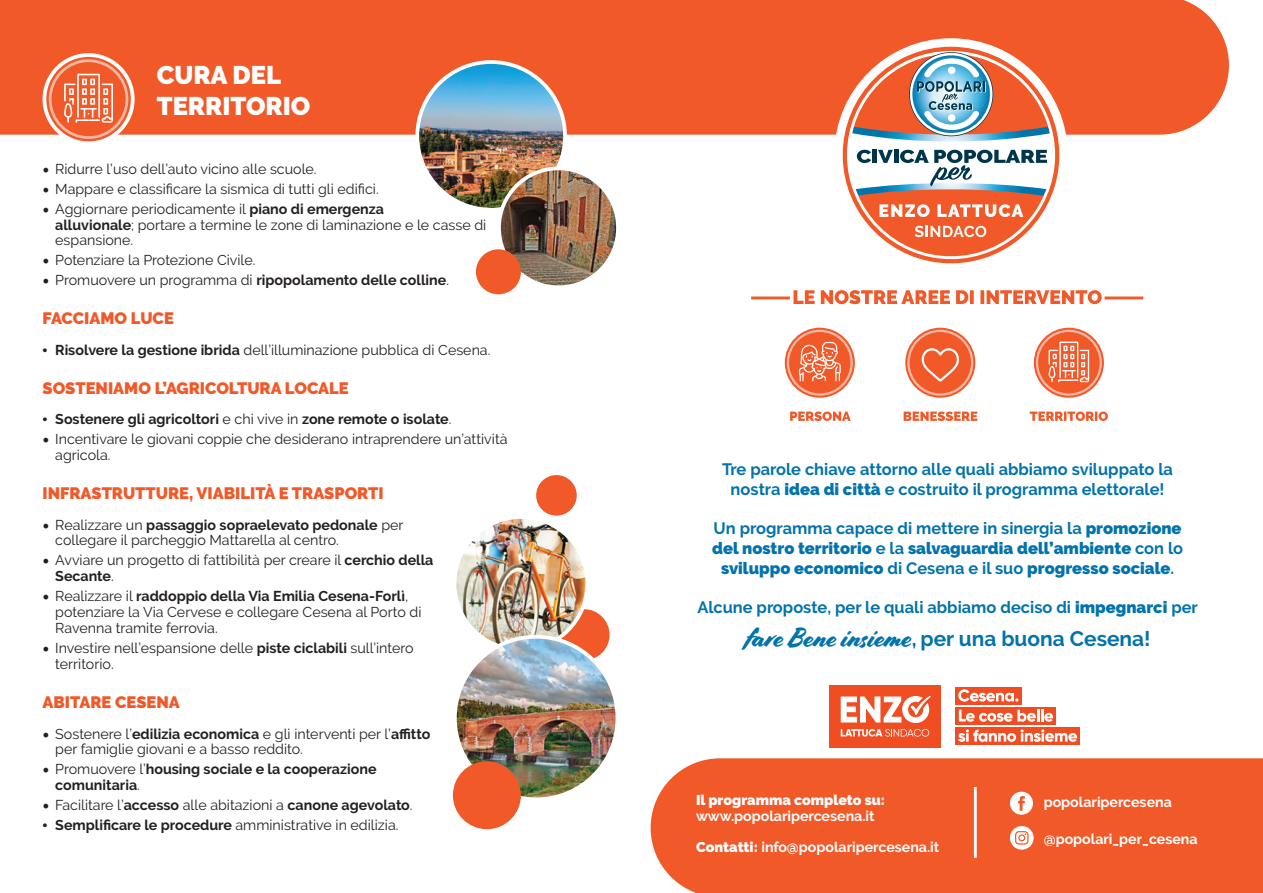
<style>
.page{position:relative;width:1263px;height:893px;background:#fff}
.page>*{position:absolute;margin:0;border:0;box-sizing:border-box;transform-origin:0 0}
.t1{font:900 25.5px "Raleway";color:#fff}
.t2{font:700 21px "Raleway";color:#0273ab}
.t3{font:700 16.5px/19.8px "Raleway";color:#0273ab;text-align:center}
.t4{font:900 16.5px/19.8px "Raleway";color:#0273ab;text-align:center}
.t5{font:900 16.5px "Raleway";color:#f15929}
.t6{font:14.25px/15.8px "Raleway";color:#231f20}
.t7{font:700 14.25px/15.8px "Raleway";color:#231f20}
.t8{font:700 14.1px "Raleway";color:#fff}
.t9{font:900 14.1px "Raleway";color:#fff}
.s1{font-family:"Minion Pro";font-size:18px}
.s2{font-weight:700}
.s3{font-family:"Minion Pro";font-weight:400;font-size:18px}
.s4{font-weight:400}
.s5{font-family:"Myriad Pro";font-size:18px}
.s6{font-family:"Myriad Pro";font-weight:400;font-size:18px}
.s7{font-weight:900}
.s8{font-family:"Cortado";font-weight:400;font-size:27px}
</style>
<div class="page">
<div style="left:558px;top:609px;width:52px;height:51px;background:#f15929;border-radius:50%"></div>
<div style="left:0;top:0;width:1229px;height:135px;background:#f15929"></div>
<div style="left:651px;top:758px;width:612px;height:135px;background:#f15929"></div>
<svg style="left:834px;top:38px;width:234px;height:234px"></svg>
<svg style="left:847px;top:51px;width:208px;height:208px"></svg>
<svg style="left:793px;top:290px;width:309px;height:14px"></svg>
<hr style="left:1104px;top:297px;width:39px;height:2px;background:#f15929">
<hr style="left:751px;top:297px;width:39px;height:2px;background:#f15929">
<svg style="left:785px;top:328px;width:70px;height:70px;background:#f2683d"></svg>
<div style="left:787px;top:330px;width:66px;height:66px;border:2px solid #fff;border-radius:50%"></div>
<svg style="left:799px;top:342px;width:42px;height:39px;background:#f48765"></svg>
<svg style="left:790px;top:411px;width:61px;height:10px"></svg>
<svg style="left:1034px;top:328px;width:70px;height:70px;background:#f2693e"></svg>
<div style="left:1036px;top:330px;width:66px;height:66px;border:2px solid #fff;border-radius:50%"></div>
<svg style="left:1048px;top:342px;width:41px;height:40px"></svg>
<svg style="left:1030px;top:412px;width:78px;height:9px"></svg>
<svg style="left:904px;top:411px;width:73px;height:10px"></svg>
<svg style="left:905px;top:328px;width:70px;height:70px;background:#f2663a"></svg>
<div style="left:907px;top:330px;width:66px;height:66px;border:2px solid #fff;border-radius:50%"></div>
<svg style="left:921px;top:348px;width:38px;height:34px"></svg>
<svg style="left:1010px;top:792px;width:23px;height:23px"></svg>
<svg style="left:1010px;top:826px;width:23px;height:24px"></svg>
<img style="left:417px;top:62px;width:148px;height:148px;border-radius:74px">
<div style="left:415px;top:60px;width:152px;height:152px;border:4px solid #fff;border-radius:50%"></div>
<img style="left:454px;top:517px;width:133px;height:133px;border-radius:66px">
<div style="left:453px;top:515px;width:136px;height:137px;border:4px solid #fff;border-radius:50%"></div>
<img style="left:455px;top:637px;width:162px;height:162px;border-radius:81px">
<div style="left:453px;top:635px;width:166px;height:166px;border:4px solid #fff;border-radius:50%"></div>
<img style="left:499px;top:168px;width:119px;height:119px;border-radius:59px">
<div style="left:497px;top:166px;width:123px;height:123px;border:4px solid #fff;border-radius:50%"></div>
<svg style="left:44px;top:55px;width:89px;height:88px;background:#f3764e"></svg>
<div style="left:43px;top:53px;width:92px;height:92px;border:4px solid #fff;border-radius:50%"></div>
<div style="left:49px;top:59px;width:79px;height:80px;border:3px solid #fff;border-radius:50%"></div>
<svg style="left:64px;top:74px;width:49px;height:49px;background:#f58d6c"></svg>
<hr style="left:974px;top:787px;width:3px;height:71px;background:#fff">
<div style="left:829px;top:685px;width:111px;height:63px;background:#f04d22"></div>
<svg style="left:841px;top:696px;width:90px;height:27px"></svg>
<svg style="left:841px;top:729px;width:88px;height:8px"></svg>
<div style="left:955px;top:687px;width:67px;height:18px;background:#f04d22"></div>
<svg style="left:958px;top:689px;width:60px;height:13px"></svg>
<div style="left:955px;top:707px;width:100px;height:18px;background:#f04d22"></div>
<svg style="left:959px;top:709px;width:94px;height:13px"></svg>
<div style="left:955px;top:728px;width:125px;height:17px;background:#f04d22"></div>
<svg style="left:958px;top:729px;width:119px;height:13px"></svg>
<div style="left:476px;top:249px;width:45px;height:45px;background:#f15929;border-radius:50%"></div>
<div style="left:453px;top:761px;width:68px;height:68px;background:#f15929;border-radius:50%"></div>
<div style="left:536px;top:475px;width:41px;height:41px;background:#f15929;border-radius:50%"></div>
<p class="t1" style="left:157px;top:60px;width:126px">CURA DEL</p>
<p class="t1" style="left:157px;top:91px;width:155px">TERRITORIO</p>
<p class="t6" style="left:43px;top:161px;width:276px"><span class="s1">•</span> Ridurre l’uso dell’auto vicino alle scuole.</p>
<p class="t6" style="left:43px;top:181px;width:338px"><span class="s1">•</span> Mappare e classificare la sismica di tutti gli edifici.</p>
<p class="t6" style="left:55px;top:201px;width:433px;text-indent:-13px"><span class="s1">•</span> Aggiornare periodicamente il <span class="s2">piano di emergenza<br>alluvionale</span>; portare a termine le zone di laminazione e le casse di espansione.</p>
<p class="t6" style="left:43px;top:252px;width:215px"><span class="s1">•</span> Potenziare la Protezione Civile.</p>
<p class="t7" style="left:43px;top:273px;width:408px"><span class="s3">•</span> <span class="s4">Promuovere un programma di</span> ripopolamento delle colline<span class="s4">.</span></p>
<p class="t5" style="left:43px;top:309px;width:133px">FACCIAMO LUCE</p>
<p class="t6" style="left:43px;top:342px;width:449px"><span class="s5">•</span> <span class="s2">Risolvere la gestione ibrida</span> dell’illuminazione pubblica di Cesena.</p>
<p class="t5" style="left:43px;top:378px;width:308px">SOSTENIAMO L’AGRICOLTURA LOCALE</p>
<p class="t7" style="left:43px;top:412px;width:410px"><span class="s6">•</span> Sostenere gli agricoltori <span class="s4">e chi vive in</span> zone remote o isolate<span class="s4">.</span></p>
<p class="t6" style="left:55px;top:431px;width:454px;text-indent:-13px"><span class="s1">•</span> Incentivare le giovani coppie che desiderano intraprendere un’attività agricola.</p>
<p class="t5" style="left:43px;top:484px;width:343px">INFRASTRUTTURE, VIABILITÀ E TRASPORTI</p>
<p class="t6" style="left:55px;top:517px;width:350px;text-indent:-13px"><span class="s1">•</span> Realizzare un <span class="s2">passaggio sopraelevato pedonale</span> per collegare il parcheggio Mattarella al centro.</p>
<p class="t6" style="left:55px;top:552px;width:380px;text-indent:-13px"><span class="s1">•</span> Avviare un progetto di fattibilità per creare il <span class="s2">cerchio della<br>Secante</span>.</p>
<p class="t6" style="left:55px;top:588px;width:368px;text-indent:-13px"><span class="s1">•</span> Realizzare il <span class="s2">raddoppio della Via Emilia Cesena-Forlì</span>, potenziare la Via Cervese e collegare Cesena al Porto di<br>Ravenna tramite ferrovia.</p>
<p class="t6" style="left:55px;top:639px;width:360px;line-height:16.5px;text-indent:-13px"><span class="s1">•</span> Investire nell’espansione delle <span class="s2">piste ciclabili</span> sull’intero territorio.</p>
<p class="t5" style="left:43px;top:693px;width:139px">ABITARE CESENA</p>
<p class="t6" style="left:55px;top:726px;width:377px;text-indent:-13px"><span class="s1">•</span> Sostenere l’<span class="s2">edilizia economica</span> e gli interventi per l’<span class="s2">affitto </span>per famiglie giovani e a basso reddito.</p>
<p class="t7" style="left:55px;top:762px;width:323px;text-indent:-13px"><span class="s3">•</span> <span class="s4">Promuovere l’</span>housing sociale e la cooperazione comunitaria<span class="s4">.</span></p>
<p class="t6" style="left:43px;top:797px;width:372px"><span class="s1">•</span> Facilitare l’<span class="s2">accesso</span> alle abitazioni a <span class="s2">canone agevolato</span>.</p>
<p class="t6" style="left:43px;top:817px;width:357px"><span class="s5">•</span> <span class="s2">Semplificare le procedure</span> amministrative in edilizia.</p>
<p class="t3" style="left:722px;top:459px;width:452px">Tre parole chiave attorno alle quali abbiamo sviluppato la nostra <span class="s7">idea di città</span> e costruito il programma elettorale!</p>
<p class="t4" style="left:712px;top:518px;width:472px"><span class="s2">Un programma capace di mettere in sinergia la</span> promozione del nostro territorio <span class="s2">e la</span> salvaguardia dell’ambiente <span class="s2">con lo </span>sviluppo economico <span class="s2">di Cesena e il suo</span> progresso sociale<span class="s2">.</span></p>
<p class="t3" style="left:697px;top:598px;width:502px">Alcune proposte, per le quali abbiamo deciso di <span class="s7">impegnarci</span> per</p>
<p class="t2" style="left:745px;top:626px;width:407px"><span class="s8">fare Bene insieme</span>, per una buona Cesena!</p>
<p class="t9" style="left:696px;top:792px;width:191px">Il programma completo su:</p>
<p class="t8" style="left:696px;top:807px;width:180px">www.popolaripercesena.it</p>
<p class="t8" style="left:696px;top:839px;width:245px"><span class="s7">Contatti:</span> info@popolaripercesena.it</p>
<p class="t8" style="left:1044px;top:794px;width:130px">popolaripercesena</p>
<p class="t8" style="left:1044px;top:830px;width:155px">@popolari_per_cesena</p>
</div>
